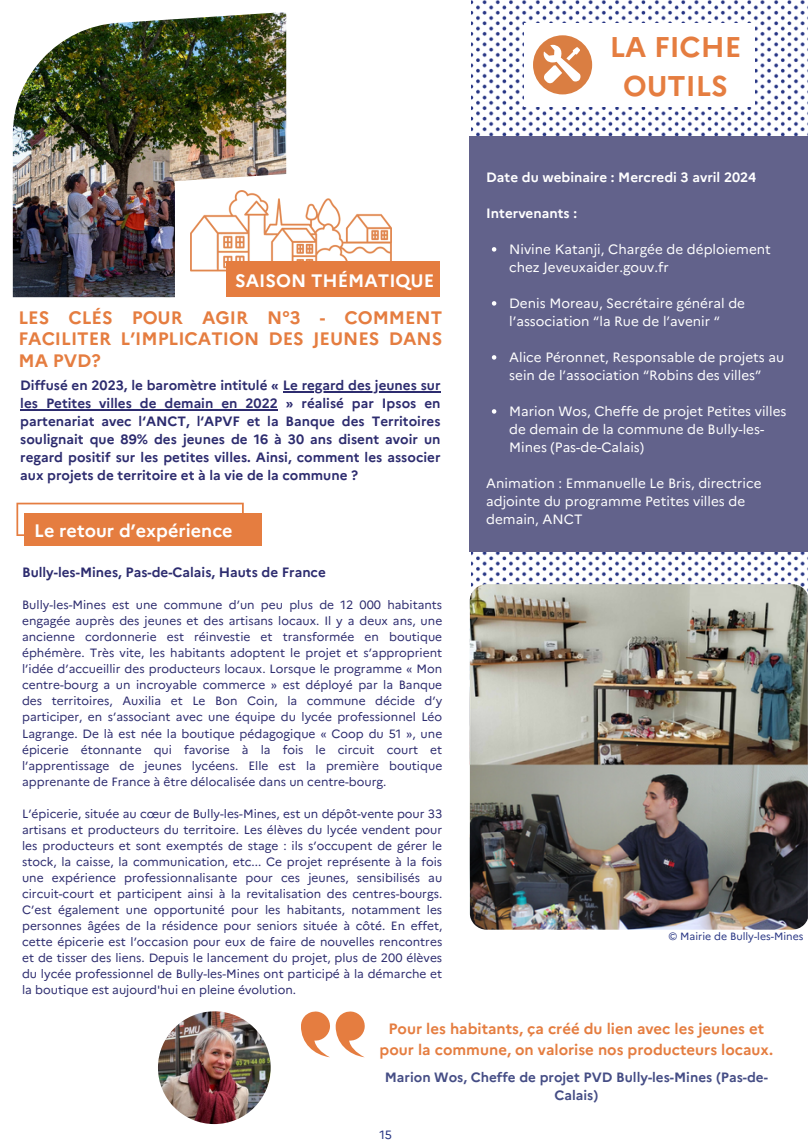
<style>
.page{position:relative;width:808px;height:1148px;background:#fff}
.page>*{position:absolute;margin:0;border:0;box-sizing:border-box;transform-origin:0 0}
.t1{font:700 28.5px/39.3px "Marianne";color:#e57d40;text-align:center}
.t2{font:700 18px/21.3px "Marianne";color:#e57d40;text-align:justify}
.t3{font:700 18px "Marianne";color:#fff}
.t4{font:700 15px/20.5px "Marianne";color:#e57d40;text-align:center}
.t5{font:13.5px/18px "Marianne";color:#fff}
.t6{font:700 13.5px/18px "Marianne";color:#2d2c6f;text-align:justify}
.t7{font:700 13.5px/18.5px "Marianne";color:#454d85;text-align:center}
.t8{font:700 13.5px "Marianne";color:#fff}
.t9{font:12px/16px "Marianne";color:#2d2c6f;text-align:justify}
.t10{font:12px "Marianne";color:#283583}
.t11{font:10.5px "Marianne";color:#283583}
</style>
<div class="page">
<img style="left:13px;top:12px;width:273px;height:285px">
<img style="left:190px;top:191px;width:201px;height:86px">
<img style="left:471px;top:0;width:337px;height:584px">
<div style="left:524px;top:23px;width:231px;height:84px;background:#fff"></div>
<div style="left:470px;top:136px;width:338px;height:415px;background:#62628b"></div>
<div style="left:24px;top:513px;width:237px;height:32px;background:#e57d40"></div>
<svg style="left:16px;top:502px;width:228px;height:34px"></svg>
<svg style="left:533px;top:35px;width:59px;height:59px"></svg>
<div style="left:226px;top:262px;width:214px;height:35px;background:#e57d40"></div>
<svg style="left:301px;top:1011px;width:64px;height:46px"></svg>
<img style="left:470px;top:584px;width:338px;height:345px">
<svg style="left:492px;top:247px;width:4px;height:5px"></svg>
<svg style="left:492px;top:301px;width:4px;height:5px"></svg>
<svg style="left:492px;top:355px;width:4px;height:5px"></svg>
<svg style="left:492px;top:409px;width:4px;height:5px"></svg>
<hr style="left:283px;top:391px;width:157px;height:1px;background:#2d2c6f">
<hr style="left:20px;top:409px;width:258px;height:1px;background:#2d2c6f">
<img style="left:158px;top:1011px;width:113px;height:113px;border-radius:50%">
<p class="t3" style="left:235px;top:267px;width:200px">SAISON THÉMATIQUE</p>
<p class="t2" style="left:18px;top:305px;width:425px">LES CLÉS POUR AGIR N°3 - COMMENT FACILITER L’IMPLICATION DES JEUNES DANS MA PVD?</p>
<h6 class="t6" style="left:20px;top:375px;width:422px">Diffusé en 2023, le baromètre intitulé « Le regard des jeunes sur</h6>
<h6 class="t6" style="left:20px;top:393px;width:422px">les Petites villes de demain en 2022 » réalisé par Ipsos en partenariat avec l‘ANCT, l‘APVF et la Banque des Territoires soulignait que 89% des jeunes de 16 à 30 ans disent avoir un regard positif sur les petites villes. Ainsi, comment les associer aux projets de territoire et à la vie de la commune ?</h6>
<h4 class="t3" style="left:34px;top:516px;width:200px">Le retour d’expérience</h4>
<h4 class="t6" style="left:22px;top:562px;width:305px">Bully-les-Mines, Pas-de-Calais, Hauts de France</h4>
<p class="t9" style="left:22px;top:596px;width:422px">Bully-les-Mines est une commune d’un peu plus de 12 000 habitants engagée auprès des jeunes et des artisans locaux. Il y a deux ans, une ancienne cordonnerie est réinvestie et transformée en boutique éphémère. Très vite, les habitants adoptent le projet et s’approprient l’idée d’accueillir des producteurs locaux. Lorsque le programme « Mon centre-bourg a un incroyable commerce » est déployé par la Banque des territoires, Auxilia et Le Bon Coin, la commune décide d’y participer, en s’associant avec une équipe du lycée professionnel Léo Lagrange. De là est née la boutique pédagogique « Coop du 51 », une épicerie étonnante qui favorise à la fois le circuit court et l’apprentissage de jeunes lycéens. Elle est la première boutique apprenante de France à être délocalisée dans un centre-bourg.</p>
<p class="t9" style="left:22px;top:804px;width:422px">L’épicerie, située au cœur de Bully-les-Mines, est un dépôt-vente pour 33 artisans et producteurs du territoire. Les élèves du lycée vendent pour les producteurs et sont exemptés de stage : ils s’occupent de gérer le stock, la caisse, la communication, etc... Ce projet représente à la fois une expérience professionnalisante pour ces jeunes, sensibilisés au circuit-court et participent ainsi à la revitalisation des centres-bourgs.<br>C’est également une opportunité pour les habitants, notamment les personnes âgées de la résidence pour seniors située à côté. En effet, cette épicerie est l’occasion pour eux de faire de nouvelles rencontres et de tisser des liens. Depuis le lancement du projet, plus de 200 élèves du lycée professionnel de Bully-les-Mines ont participé à la démarche et la boutique est aujourd'hui en pleine évolution.</p>
<p class="t1" style="left:610px;top:25px;width:133px">LA FICHE<br>OUTILS</p>
<h5 class="t8" style="left:486px;top:166px;width:272px">Date du webinaire : Mercredi 3 avril 2024</h5>
<p class="t8" style="left:486px;top:202px;width:92px">Intervenants :</p>
<p class="t5" style="left:509px;top:239px;width:263px">Nivine Katanji, Chargée de déploiement chez Jeveuxaider.gouv.fr</p>
<h2 class="t5" style="left:509px;top:293px;width:237px">Denis Moreau, Secrétaire général de l’association “la Rue de l’avenir “</h2>
<h2 class="t5" style="left:509px;top:347px;width:277px">Alice Péronnet, Responsable de projets au sein de l’association “Robins des villes”</h2>
<h4 class="t5" style="left:509px;top:401px;width:279px">Marion Wos, Cheffe de projet Petites villes de demain de la commune de Bully-les-<br>Mines (Pas-de-Calais)</h4>
<h3 class="t5" style="left:486px;top:473px;width:277px">Animation : Emmanuelle Le Bris, directrice adjointe du programme Petites villes de demain, ANCT</h3>
<p class="t11" style="left:668px;top:928px;width:136px">© Mairie de Bully-les-Mines</p>
<p class="t4" style="left:380px;top:1017px;width:395px">Pour les habitants, ça créé du lien avec les jeunes et pour la commune, on valorise nos producteurs locaux.</p>
<p class="t7" style="left:385px;top:1066px;width:385px">Marion Wos, Cheffe de projet PVD Bully-les-Mines (Pas-de-<br>Calais)</p>
<h4 class="t10" style="left:379px;top:1127px;width:14px">15</h4>
</div>
